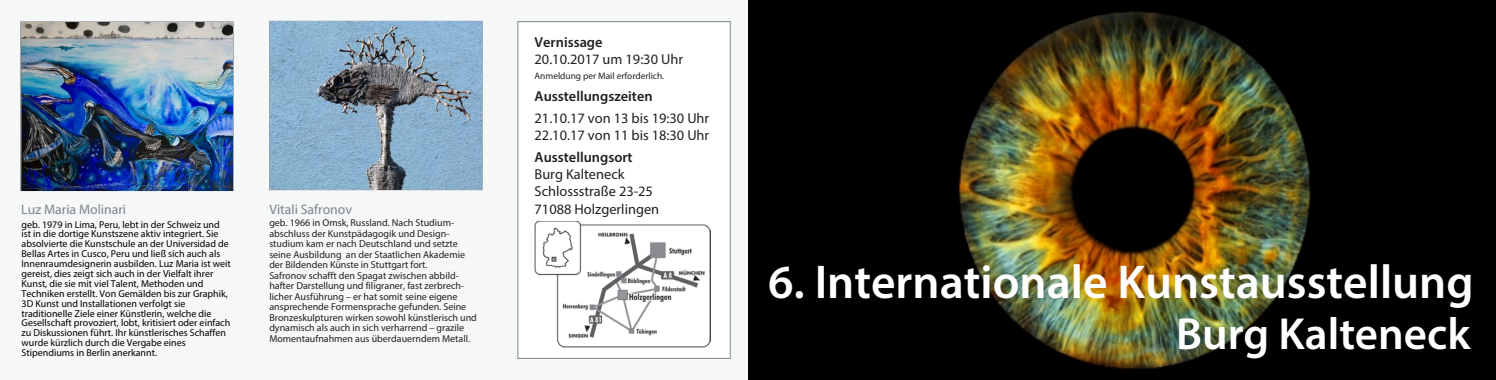
<style>
.page{position:relative;width:1496px;height:380px;background:#fff}
.page>*{position:absolute;margin:0;border:0;box-sizing:border-box;transform-origin:0 0}
.t1{font:600 47.5px "Myriad Pro";color:#fff}
.t2{font:600 45px "Myriad Pro";color:#fff}
.t3{font:14.38px/17.2px "Myriad Pro";color:#231f20}
.t4{font:600 14.38px "Myriad Pro";color:#231f20}
.t5{font:13.75px "Myriad Pro";color:#7c858f}
.t6{font:10px/9.9px "Myriad Pro";color:#000}
.t7{font:10px/10.5px "Myriad Pro";color:#231f20}
.t8{font:9.38px "Myriad Pro";color:#231f20}
</style>
<div class="page">
<img style="left:748px;top:0;width:747px;height:379px">
<div style="left:0;top:0;width:748px;height:379px;background:#f6f7f7"></div>
<div style="left:518px;top:22px;width:212px;height:336px;background:#fff"></div>
<div style="left:517px;top:21px;width:213px;height:337px;border:1px solid #7c858f"></div>
<img style="left:534px;top:221px;width:176px;height:125px">
<img style="left:270px;top:22px;width:212px;height:167px">
<img style="left:21px;top:22px;width:212px;height:168px">
<h3 class="t5" style="left:21px;top:200px;width:106px">Luz Maria Molinari</h3>
<p class="t6" style="left:22px;top:219px;width:211px">geb. 1979 in Lima, Peru, lebt in der Schweiz und ist in die dortige Kunstszene aktiv integriert. Sie absolvierte die Kunstschule an der Universidad de Bellas Artes in Cusco, Peru und ließ sich auch als Innenraumdesignerin ausbilden. Luz Maria ist weit gereist, dies zeigt sich auch in der Vielfalt ihrer Kunst, die sie mit viel Talent, Methoden und Techniken erstellt. Von Gemälden bis zur Graphik, 3D Kunst und Installationen verfolgt sie traditionelle Ziele einer Künstlerin, welche die Gesellschaft provoziert, lobt, kritisiert oder einfach zu Diskussionen führt. Ihr künstlerisches Schaffen wurde kürzlich durch die Vergabe eines Stipendiums in Berlin anerkannt.</p>
<h3 class="t5" style="left:269px;top:200px;width:84px">Vitali Safronov</h3>
<p class="t7" style="left:269px;top:217px;width:209px">geb. 1966 in Omsk, Russland. Nach Studium&shy;abschluss der Kunstpädagogik und Design&shy;studium kam er nach Deutschland und setzte seine Ausbildung an der Staatlichen Akademie der Bildenden Künste in Stuttgart fort.<br>Safronov schafft den Spagat zwischen abbild&shy;hafter Darstellung und filigraner, fast zerbrech&shy;licher Ausführung – er hat somit seine eigene ansprechende Formensprache gefunden. Seine Bronzeskulpturen wirken sowohl künstlerisch und dynamisch als auch in sich verharrend – grazile Momentaufnahmen aus überdauerndem Metall.</p>
<h3 class="t4" style="left:534px;top:33px;width:70px">Vernissage</h3>
<h3 class="t3" style="left:534px;top:51px;width:150px">20.10.2017 um 19:30 Uhr</h3>
<p class="t8" style="left:534px;top:70px;width:131px">Anmeldung per Mail erforderlich.</p>
<h3 class="t4" style="left:534px;top:87px;width:120px">Ausstellungszeiten</h3>
<h3 class="t3" style="left:534px;top:110px;width:176px;line-height:16.2px">21.10.17 von 13 bis 19:30 Uhr<br>22.10.17 von 11 bis 18:30 Uhr</h3>
<h3 class="t4" style="left:534px;top:148px;width:100px">Ausstellungsort</h3>
<h3 class="t3" style="left:534px;top:165px;width:126px">Burg Kalteneck<br>Schlossstraße 23-25<br>71088 Holzgerlingen</h3>
<h1 class="t1" style="left:768px;top:251px;width:707px">6. Internationale Kunstausstellung</h1>
<h2 class="t2" style="left:1176px;top:304px;width:296px">Burg Kalteneck</h2>
</div>
